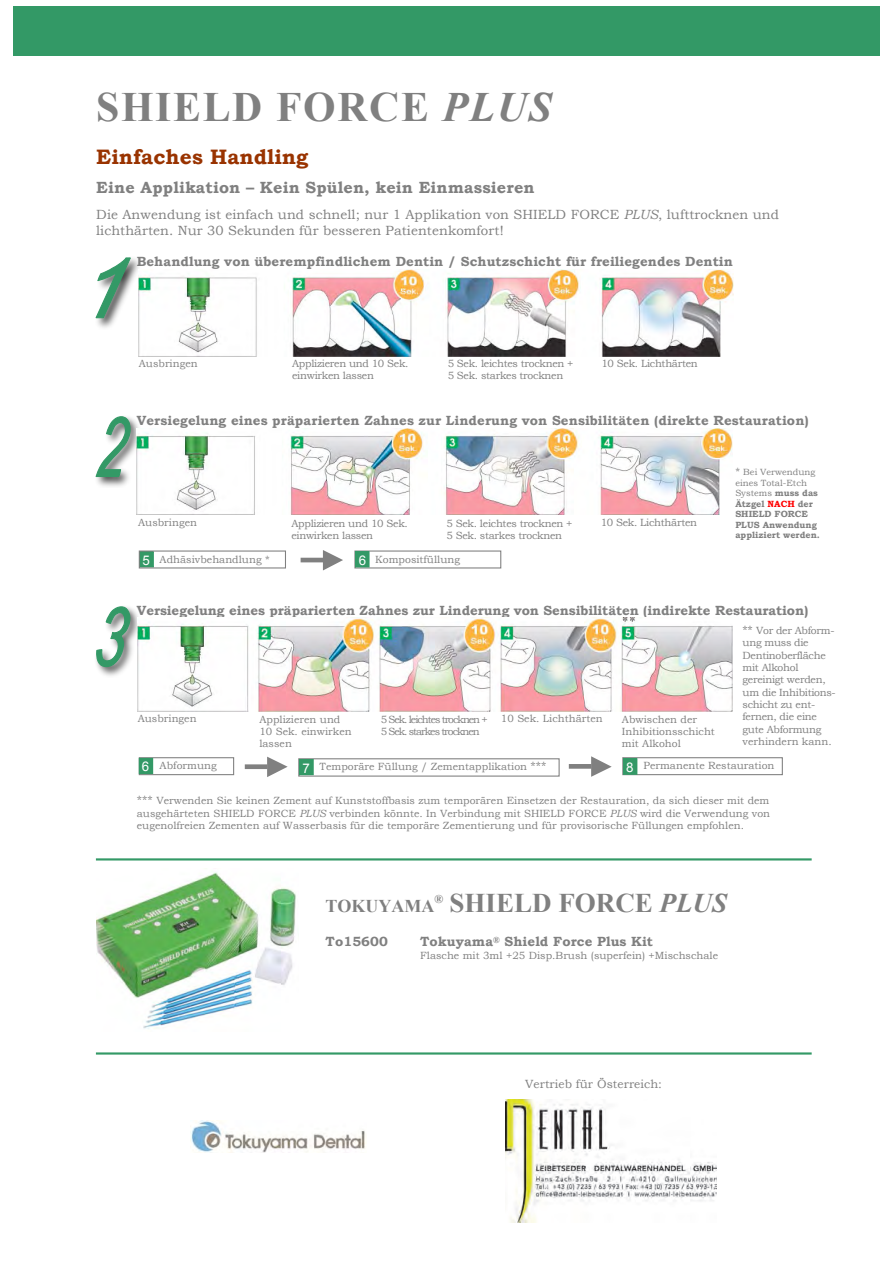
<style>
.page{position:relative;width:893px;height:1263px;background:#fff}
.page>*{position:absolute;margin:0;border:0;box-sizing:border-box;transform-origin:0 0}
.t1{font:700 41.7px "Times New Roman";letter-spacing:.04em;color:#808080}
.t2{font:700 27px "Times New Roman";color:#808080}
.t3{font:700 20.85px "Bookman Old Style";letter-spacing:.005em;color:#930}
.t4{font:700 18px "Times New Roman";color:#808080}
.t5{font:700 16.2px "Bookman Old Style";letter-spacing:.01em;color:#808080}
.t6{font:700 13.35px "Bookman Old Style";letter-spacing:.005em;color:#808080}
.t7{font:13.35px/15.9px "Bookman Old Style";letter-spacing:.01em;color:#808080}
.t8{font:11.85px "Bookman Old Style";letter-spacing:.005em;color:#808080}
.t9{font:700 11.85px "Times New Roman";color:#808080}
.t10{font:10.5px/12px "Bookman Old Style";color:#808080}
.t11{font:10.5px/12.3px "Bookman Old Style";letter-spacing:-.025em;color:#808080}
.t12{font:10.5px/11.9px "Bookman Old Style";letter-spacing:-.1em;color:#808080}
.t13{font:700 9px/10.6px "Bookman Old Style";color:#808080}
.s1{font-style:italic}
.s2{font-family:"Arial";font-size:13.35px;color:#fff}
.s3{font-weight:400;font-size:10.5px}
.s4{font-weight:400}
.s5{color:#f00}
.s6{font-size:11.85px}
</style>
<div class="page">
<div style="left:13px;top:6px;width:866px;height:49px;background:#396"></div>
<hr style="left:96px;top:1052px;width:716px;height:2px;background:#396">
<img style="left:191px;top:1121px;width:175px;height:32px">
<img style="left:97px;top:258px;width:42px;height:70px">
<svg style="left:95px;top:257px;width:37px;height:62px"></svg>
<img style="left:138px;top:269px;width:595px;height:87px">
<img style="left:97px;top:418px;width:42px;height:70px">
<svg style="left:95px;top:416px;width:36px;height:62px"></svg>
<div style="left:139px;top:552px;width:14px;height:15px;background:#396"></div>
<div style="left:139px;top:551px;width:15px;height:16px;border:1px solid #396"></div>
<div style="left:139px;top:550px;width:147px;height:18px;border:1px solid #808080"></div>
<hr style="left:301px;top:558px;width:22px;height:4px;background:#808080">
<svg style="left:323px;top:550px;width:20px;height:20px"></svg>
<img style="left:137px;top:428px;width:595px;height:87px">
<div style="left:354px;top:550px;width:147px;height:18px;border:1px solid #808080"></div>
<div style="left:355px;top:552px;width:14px;height:15px;background:#396"></div>
<div style="left:355px;top:551px;width:15px;height:16px;border:1px solid #396"></div>
<img style="left:98px;top:608px;width:40px;height:68px">
<svg style="left:96px;top:606px;width:35px;height:62px"></svg>
<img style="left:137px;top:618px;width:596px;height:94px">
<div style="left:245px;top:764px;width:22px;height:5px;background:#808080"></div>
<svg style="left:267px;top:757px;width:21px;height:20px"></svg>
<div style="left:139px;top:757px;width:95px;height:18px;border:1px solid #808080"></div>
<div style="left:298px;top:758px;width:262px;height:19px;border:1px solid #808080"></div>
<div style="left:299px;top:759px;width:14px;height:15px;background:#396"></div>
<div style="left:299px;top:759px;width:15px;height:16px;border:1px solid #396"></div>
<div style="left:139px;top:758px;width:13px;height:15px;background:#396"></div>
<div style="left:139px;top:758px;width:14px;height:16px;border:1px solid #396"></div>
<div style="left:622px;top:757px;width:161px;height:18px;border:1px solid #808080"></div>
<div style="left:623px;top:759px;width:14px;height:15px;background:#396"></div>
<div style="left:623px;top:758px;width:14px;height:17px;border:1px solid #396"></div>
<div style="left:569px;top:764px;width:22px;height:5px;background:#808080"></div>
<svg style="left:591px;top:756px;width:21px;height:21px"></svg>
<hr style="left:96px;top:858px;width:716px;height:2px;background:#396">
<img style="left:97px;top:872px;width:199px;height:157px">
<img style="left:505px;top:1099px;width:211px;height:123px">
<h1 class="t1" style="left:96px;top:84px;width:457px">SHIELD FORCE <span class="s1">PLUS</span></h1>
<h3 class="t3" style="left:96px;top:144px;width:214px">Einfaches Handling</h3>
<h3 class="t5" style="left:96px;top:178px;width:440px">Eine Applikation – Kein Spülen, kein Einmassieren</h3>
<p class="t7" style="left:96px;top:206px;width:684px">Die Anwendung ist einfach und schnell; nur 1 Applikation von SHIELD FORCE <span class="s1">PLUS</span>, lufttrocknen und lichthärten. Nur 30 Sekunden für besseren Patientenkomfort!</p>
<p class="t6" style="left:137px;top:254px;width:598px">Behandlung von überempfindlichem Dentin / Schutzschicht für freiliegendes Dentin</p>
<p class="t10" style="left:139px;top:357px;width:60px">Ausbringen</p>
<p class="t11" style="left:292px;top:357px;width:118px;line-height:11.9px">Applizieren und 10 Sek. einwirken lassen</p>
<p class="t11" style="left:448px;top:357px;width:127px;line-height:11.9px">5 Sek. leichtes trocknen +<br>5 Sek. starkes trocknen</p>
<p class="t11" style="left:601px;top:357px;width:98px">10 Sek. Lichthärten</p>
<p class="t6" style="left:137px;top:412px;width:673px">Versiegelung eines präparierten Zahnes zur Linderung von Sensibilitäten (direkte Restauration)</p>
<p class="t10" style="left:138px;top:517px;width:60px">Ausbringen</p>
<p class="t11" style="left:291px;top:517px;width:118px;line-height:11.9px">Applizieren und 10 Sek. einwirken lassen</p>
<p class="t11" style="left:447px;top:517px;width:127px;line-height:11.9px">5 Sek. leichtes trocknen +<br>5 Sek. starkes trocknen</p>
<p class="t11" style="left:601px;top:516px;width:98px">10 Sek. Lichthärten</p>
<p class="t10" style="left:359px;top:553px;width:103px"><span class="s2">6</span> Kompositfüllung</p>
<p class="t10" style="left:143px;top:553px;width:129px"><span class="s2">5</span> Adhäsivbehandlung *</p>
<p class="t13" style="left:735px;top:466px;width:86px"><span class="s3">*</span> <span class="s4">Bei Verwendung eines Total-Etch<br>Systems</span> muss das<br>Ätzgel <span class="s5">NACH</span> der<br>SHIELD FORCE<br>PLUS Anwendung appliziert werden.</p>
<p class="t6" style="left:137px;top:602px;width:673px">Versiegelung eines präparierten Zahnes zur Linderung von Sensibilitäten (indirekte Restauration)</p>
<p class="t10" style="left:138px;top:712px;width:60px">Ausbringen</p>
<p class="t10" style="left:259px;top:713px;width:94px">Applizieren und<br>10 Sek. einwirken lassen</p>
<p class="t12" style="left:381px;top:713px;width:109px">5 Sek. leichtes trocknen +<br>5 Sek. starkes trocknen</p>
<p class="t10" style="left:501px;top:712px;width:103px">10 Sek. Lichthärten</p>
<p class="t10" style="left:622px;top:713px;width:94px">Abwischen der<br>Inhibitionsschicht mit Alkohol</p>
<p class="t11" style="left:742px;top:624px;width:95px"><span class="s6">**</span> Vor der Abform&shy;ung muss die<br>Dentinoberfläche mit Alkohol gereinigt werden, um die Inhibitions&shy;schicht zu ent&shy;fernen, die eine gute Abformung verhindern kann.</p>
<p class="t10" style="left:142px;top:760px;width:76px"><span class="s2">6</span> Abformung</p>
<p class="t10" style="left:302px;top:760px;width:245px"><span class="s2">7</span> Temporäre Füllung / Zementapplikation <span class="s6">***</span></p>
<p class="t10" style="left:626px;top:760px;width:150px"><span class="s2">8</span> Permanente Restauration</p>
<p class="t10" style="left:137px;top:794px;width:635px;line-height:12.5px;text-align:justify"><span class="s6">***</span> Verwenden Sie keinen Zement auf Kunststoffbasis zum temporären Einsetzen der Restauration, da sich dieser mit dem ausgehärteten SHIELD FORCE <span class="s1">PLUS</span> verbinden könnte. In Verbindung mit SHIELD FORCE <span class="s1">PLUS</span> wird die Verwendung von eugenolfreien Zementen auf Wasserbasis für die temporäre Zementierung und für provisorische Füllungen empfohlen.</p>
<p class="t9" style="left:435px;top:893px;width:10px">®</p>
<h2 class="t2" style="left:450px;top:887px;width:279px">SHIELD FORCE <span class="s1">PLUS</span></h2>
<h3 class="t4" style="left:326px;top:895px;width:110px">TOKUYAMA</h3>
<p class="t6" style="left:326px;top:933px;width:64px">To15600</p>
<p class="t6" style="left:420px;top:933px;width:234px">Tokuyama<sup>®</sup> Shield Force Plus Kit</p>
<p class="t10" style="left:420px;top:949px;width:299px">Flasche mit 3ml +25 Disp.Brush (superfein) +Mischschale</p>
<p class="t8" style="left:525px;top:1077px;width:138px">Vertrieb für Österreich:</p>
</div>
